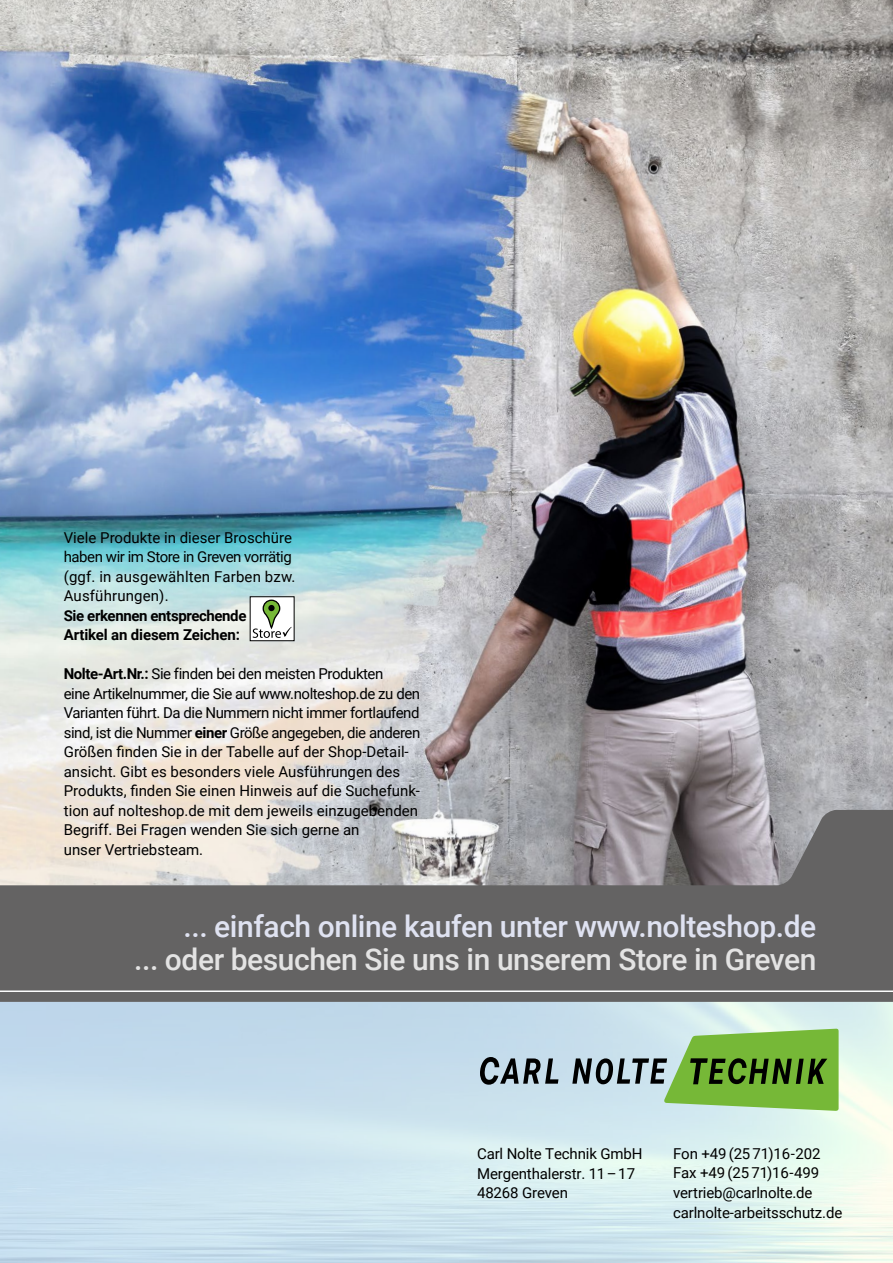
<style>
.page{position:relative;width:893px;height:1263px;background:#fff}
.page>*{position:absolute;margin:0;border:0;box-sizing:border-box;transform-origin:0 0}
.t1{font:500 30px "Roboto";letter-spacing:-.015em;color:#dfe2f1}
.t2{font:500 30px "Roboto";letter-spacing:-.015em;color:#e3e3e3}
.t3{font:15px/19.5px "Roboto";letter-spacing:-.01em;color:#000}
.t4{font:700 15px/19.5px "Roboto";letter-spacing:-.025em;color:#000}
.s1{font-weight:700}
</style>
<div class="page">
<img style="left:0;top:0;width:893px;height:810px">
<svg style="left:480px;top:1057px;width:78px;height:28px;background:#77858d"></svg>
<svg style="left:572px;top:1029px;width:267px;height:82px;background:#8bb47a"></svg>
<svg style="left:0;top:810px;width:893px;height:192px;background:#848282"></svg>
<hr style="left:0;top:990px;width:893px;height:2px;background:#fff">
<div style="left:250px;top:597px;width:44px;height:44px;background:#fff"></div>
<svg style="left:253px;top:600px;width:39px;height:38px"></svg>
<div style="left:250px;top:596px;width:44px;height:45px;border:1px solid #000"></div>
<p class="t3" style="left:64px;top:527px;width:233px">Viele Produkte in dieser Broschüre haben wir im Store in Greven vorrätig (ggf. in ausgewählten Farben bzw.<br>Ausführungen).</p>
<p class="t4" style="left:64px;top:605px;width:184px">Sie erkennen entsprechende<br>Artikel an diesem Zeichen:</p>
<p class="t3" style="left:64px;top:664px;width:358px"><span class="s1">Nolte-Art.Nr.:</span> Sie finden bei den meisten Produkten<br>eine Artikelnummer, die Sie auf www.nolteshop.de zu den Varianten führt. Da die Nummern nicht immer fortlaufend sind, ist die Nummer <span class="s1">einer</span> Größe angegeben, die anderen Größen finden Sie in der Tabelle auf der Shop-Detail&shy;ansicht. Gibt es besonders viele Ausführungen des Produkts, finden Sie einen Hinweis auf die Suchefunk&shy;tion auf nolteshop.de mit dem jeweils einzugebenden Begriff. Bei Fragen wenden Sie sich gerne an<br>unser Vertriebsteam.</p>
<h1 class="t1" style="left:184px;top:905px;width:634px">... einfach online kaufen unter www.nolteshop.de</h1>
<h1 class="t2" style="left:134px;top:938px;width:684px">... oder besuchen Sie uns in unserem Store in Greven</h1>
<p class="t3" style="left:477px;top:1143px;width:167px">Carl Nolte Technik GmbH<br>Mergenthalerstr. 11 – 17<br>48268 Greven</p>
<p class="t3" style="left:673px;top:1143px;width:171px;line-height:20px">Fon +49 (25 71)16-202<br>Fax +49 (25 71)16-499 vertrieb@carlnolte.de carlnolte-arbeitsschutz.de</p>
</div>
